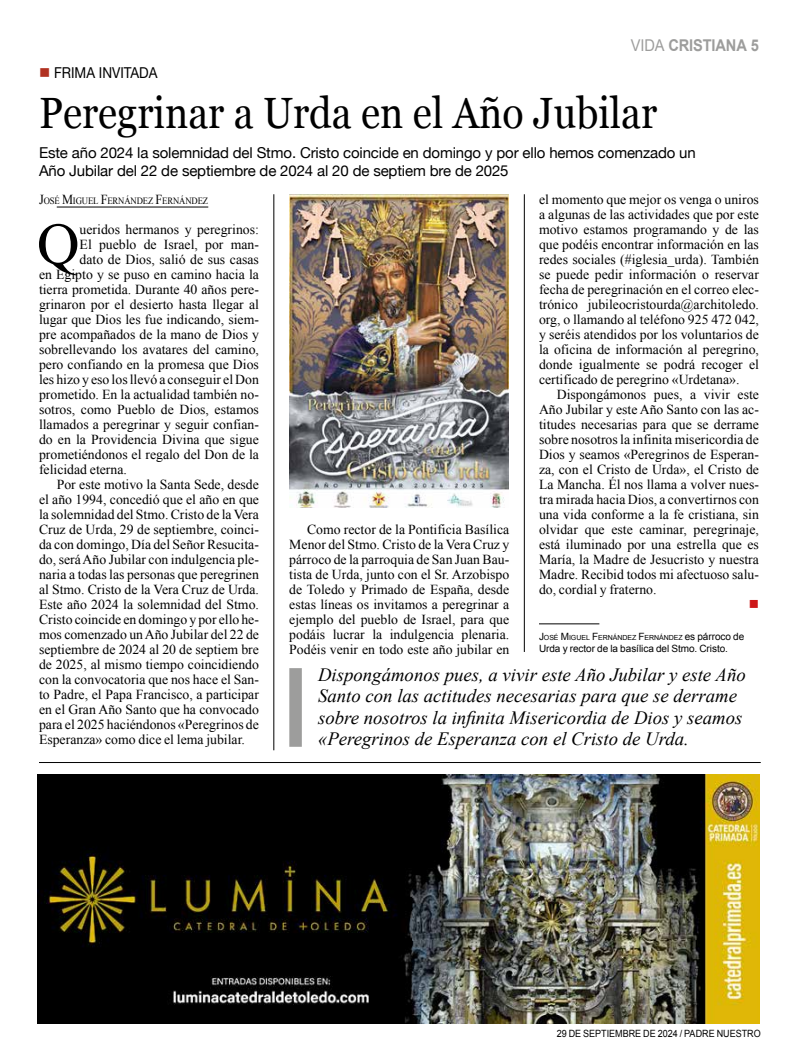
<style>
.page{position:relative;width:798px;height:1063px;background:#fff}
.page>*{position:absolute;margin:0;border:0;box-sizing:border-box;transform-origin:0 0}
.t1{font:59px "Times New Roman";color:#000}
.t2{font:43.75px "Georgia";color:#000;scale:.9 1}
.t3{font:italic 18.75px/21.2px "Times New Roman";color:#000}
.t4{font:700 16.25px "Arial";letter-spacing:-.01em;color:#9d9d9c;scale:.9 1}
.t5{font:15px/17.5px "Helvetica Neue";letter-spacing:-.01em;color:#000}
.t6{font:15px "Helvetica Neue";letter-spacing:-.01em;color:#000;scale:.9 1}
.t7{font:13.75px/15px "Times New Roman";color:#000;text-align:justify}
.t8{font:13.75px "Wingdings";color:#cd1719}
.t9{font:10px "Arial";letter-spacing:-.005em;color:#000}
.t10{font:10px "Arial";letter-spacing:-.005em;color:#000;scale:.9 1}
.t11{font:9.62px "Times New Roman";letter-spacing:-.015em;color:#000;scale:.9 1}
.t12{font:7px "Arial";letter-spacing:-.005em;color:#000}
.s1{font-weight:400}
.s2{color:#b13121}
.s3{font-size:13.75px}
.s4{font-size:10px}
</style>
<div class="page">
<hr style="left:57px;top:207px;width:151px;height:1px;background:#000">
<hr style="left:273px;top:194px;width:1px;height:556px;background:#000">
<hr style="left:524px;top:194px;width:1px;height:458px;background:#000">
<img style="left:289px;top:194px;width:219px;height:314px">
<div style="left:289px;top:668px;width:13px;height:79px;background:#9d9d9c"></div>
<hr style="left:539px;top:624px;width:60px;height:1px;background:#000">
<img style="left:38px;top:775px;width:721px;height:249px">
<hr style="left:39px;top:762px;width:721px;height:1px;background:#000">
<p class="t4" style="left:630px;top:34px;width:144px"><span class="s1">VIDA</span> CRISTIANA 5</p>
<p class="t6" style="left:39px;top:62px;width:133px"><span class="s2">■</span> FRIMA INVITADA</p>
<h2 class="t2" style="left:39px;top:81px;width:688px">Peregrinar a Urda en el Año Jubilar</h2>
<p class="t5" style="left:39px;top:145px;width:658px">Este año 2024 la solemnidad del Stmo. Cristo coincide en domingo y por ello hemos comenzado un<br>Año Jubilar del 22 de septiembre de 2024 al 20 de septiem bre de 2025</p>
<p class="t11" style="left:39px;top:194px;width:189px"><span class="s3">J</span>OSÉ <span class="s3">M</span>IGUEL <span class="s3">F</span>ERNÁNDEZ <span class="s3">F</span>ERNÁNDEZ</p>
<h1 class="t1" style="left:37px;top:204px;width:44px">Q</h1>
<p class="t7" style="left:80px;top:221px;width:181px">ueridos hermanos y peregrinos:</p>
<p class="t7" style="left:80px;top:236px;width:181px">El pueblo de Israel, por man-</p>
<p class="t7" style="left:80px;top:251px;width:181px">dato de Dios, salió de sus casas</p>
<p class="t7" style="left:39px;top:266px;width:221px">en Egipto y se puso en camino hacia la</p>
<p class="t7" style="left:39px;top:281px;width:221px">tierra prometida. Durante 40 años pere-</p>
<p class="t7" style="left:39px;top:296px;width:221px">grinaron por el desierto hasta llegar al</p>
<p class="t7" style="left:39px;top:311px;width:221px">lugar que Dios les fue indicando, siem-</p>
<p class="t7" style="left:39px;top:326px;width:221px">pre acompañados de la mano de Dios y</p>
<p class="t7" style="left:39px;top:341px;width:221px">sobrellevando los avatares del camino,</p>
<p class="t7" style="left:39px;top:356px;width:221px">pero confiando en la promesa que Dios</p>
<p class="t7" style="left:39px;top:371px;width:221px">les hizo y eso los llevó a conseguir el Don</p>
<p class="t7" style="left:39px;top:386px;width:221px">prometido. En la actualidad también no-</p>
<p class="t7" style="left:39px;top:401px;width:221px">sotros, como Pueblo de Dios, estamos</p>
<p class="t7" style="left:39px;top:416px;width:221px">llamados a peregrinar y seguir confian-</p>
<p class="t7" style="left:39px;top:432px;width:221px">do en la Providencia Divina que sigue</p>
<p class="t7" style="left:39px;top:447px;width:221px">prometiéndonos el regalo del Don de la</p>
<p class="t7" style="left:39px;top:462px;width:89px">felicidad eterna.</p>
<p class="t7" style="left:57px;top:477px;width:204px">Por este motivo la Santa Sede, desde</p>
<p class="t7" style="left:39px;top:492px;width:221px">el año 1994, concedió que el año en que</p>
<p class="t7" style="left:39px;top:507px;width:221px">la solemnidad del Stmo. Cristo de la Vera</p>
<p class="t7" style="left:39px;top:522px;width:221px">Cruz de Urda, 29 de septiembre, coinci-</p>
<p class="t7" style="left:39px;top:537px;width:221px">da con domingo, Día del Señor Resucita-</p>
<p class="t7" style="left:39px;top:552px;width:221px">do, será Año Jubilar con indulgencia ple-</p>
<p class="t7" style="left:39px;top:567px;width:221px">naria a todas las personas que peregrinen</p>
<p class="t7" style="left:39px;top:582px;width:221px">al Stmo. Cristo de la Vera Cruz de Urda.</p>
<p class="t7" style="left:39px;top:597px;width:221px">Este año 2024 la solemnidad del Stmo.</p>
<p class="t7" style="left:39px;top:612px;width:221px">Cristo coincide en domingo y por ello he-</p>
<p class="t7" style="left:39px;top:627px;width:221px">mos comenzado un Año Jubilar del 22 de</p>
<p class="t7" style="left:39px;top:642px;width:221px">septiembre de 2024 al 20 de septiem bre</p>
<p class="t7" style="left:39px;top:657px;width:221px">de 2025, al mismo tiempo coincidiendo</p>
<p class="t7" style="left:39px;top:672px;width:221px">con la convocatoria que nos hace el San-</p>
<p class="t7" style="left:39px;top:687px;width:221px">to Padre, el Papa Francisco, a participar</p>
<p class="t7" style="left:39px;top:702px;width:221px">en el Gran Año Santo que ha convocado</p>
<p class="t7" style="left:39px;top:717px;width:221px">para el 2025 haciéndonos «Peregrinos de</p>
<p class="t7" style="left:39px;top:732px;width:207px">Esperanza» como dice el lema jubilar.</p>
<p class="t7" style="left:539px;top:191px;width:221px">el momento que mejor os venga o uniros a algunas de las actividades que por este motivo estamos programando y de las que podéis encontrar información en las redes sociales (#iglesia_urda). También se puede pedir información o reservar fecha de peregrinación en el correo elec&shy;trónico jubileocristourda@architoledo. org, o llamando al teléfono 925 472 042, y seréis atendidos por los voluntarios de la oficina de información al peregrino, donde igualmente se podrá recoger el certificado de peregrino «Urdetana».</p>
<p class="t7" style="left:539px;top:387px;width:221px;text-indent:18px">Dispongámonos pues, a vivir este Año Jubilar y este Año Santo con las ac&shy;titudes necesarias para que se derrame sobre nosotros la infinita misericordia de Dios y seamos «Peregrinos de Esperan&shy;za, con el Cristo de Urda», el Cristo de La Mancha. Él nos llama a volver nues&shy;tra mirada hacia Dios, a convertirnos con una vida conforme a la fe cristiana, sin olvidar que este caminar, peregrinaje, está iluminado por una estrella que es María, la Madre de Jesucristo y nuestra Madre. Recibid todos mi afectuoso salu&shy;do, cordial y fraterno.</p>
<p class="t8" style="left:748px;top:596px;width:12px">■</p>
<p class="t12" style="left:539px;top:633px;width:207px"><span class="s4">J</span>OSÉ <span class="s4">M</span>IGUEL <span class="s4">F</span>ERNÁNDEZ <span class="s4">F</span>ERNÁNDEZ <span class="s4">es párroco de</span></p>
<p class="t9" style="left:539px;top:642px;width:190px">Urda y rector de la basílica del Stmo. Cristo.</p>
<h3 class="t3" style="left:318px;top:664px;width:429px">Dispongámonos pues, a vivir este Año Jubilar y este Año Santo con las actitudes necesarias para que se derrame sobre nosotros la infinita Misericordia de Dios y seamos «Peregrinos de Esperanza con el Cristo de Urda.</h3>
<p class="t7" style="left:289px;top:521px;width:221px;text-indent:18px">Como rector de la Pontificia Basílica Menor del Stmo. Cristo de la Vera Cruz y párroco de la parroquia de San Juan Bau&shy;tista de Urda, junto con el Sr. Arzobispo de Toledo y Primado de España, desde estas líneas os invitamos a peregrinar a ejemplo del pueblo de Israel, para que podáis lucrar la indulgencia plenaria.<br>Podéis venir en todo este año jubilar en</p>
<p class="t10" style="left:556px;top:1027px;width:228px">29 DE SEPTIEMBRE DE 2024 / PADRE NUESTRO</p>
</div>
